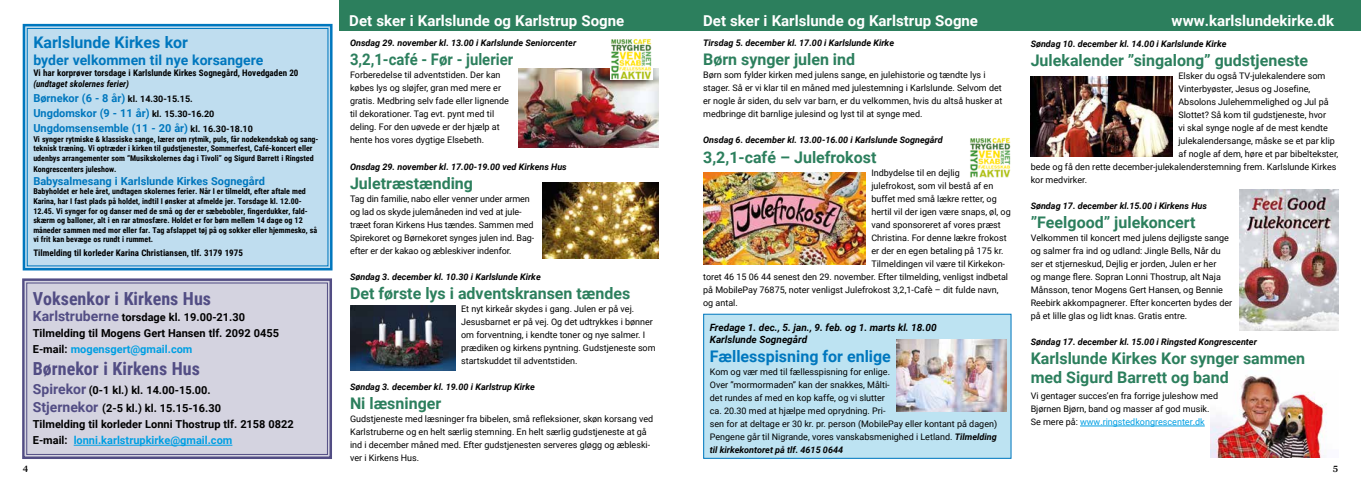
<style>
.page{position:relative;width:1361px;height:482px;background:#fff}
.page>*{position:absolute;margin:0;border:0;box-sizing:border-box;transform-origin:0 0}
.t1{font:700 18px "Roboto Condensed";color:#524d84}
.t2{font:700 16px/19.2px "Roboto";color:#2c7f5d}
.t3{font:700 16px "Roboto";color:#0077be}
.t4{font:700 16px "Roboto";color:#2c7f5d;scale:.93 1}
.t5{font:700 15px "Roboto";color:#fff}
.t6{font:700 14px "Roboto";color:#0077be}
.t7{font:700 11px/16px "Roboto";color:#000}
.t8{font:700 11px/15px "Roboto";color:#0077be}
.t9{font:italic 700 10px/12px "Roboto";color:#000}
.t10{font:9px/13px "Roboto";color:#000}
.t11{font:italic 700 9px "Roboto";color:#000}
.t12{font:700 9px "Roboto Condensed";color:#000}
.t13{font:italic 700 9px "Roboto Condensed";color:#000}
.t14{font:600 9px "Georgia Pro";color:#000}
.t15{font:700 8px/9.6px "Roboto Condensed";color:#000}
.s1{font-size:9px;color:#000}
.s2{color:#009fe3}
.s3{font-size:14px;color:#524d84}
.s4{font-weight:700;font-style:italic}
</style>
<div class="page">
<img style="left:1211px;top:375px;width:116px;height:83px">
<div style="left:22px;top:23px;width:311px;height:248px;background:#bfddef"></div>
<div style="left:27px;top:28px;width:301px;height:238px;border:1px solid #0077be"></div>
<div style="left:680px;top:0;width:681px;height:31px;background:#2c7f5d"></div>
<div style="left:339px;top:0;width:341px;height:31px;background:#2c7f5d"></div>
<div style="left:22px;top:278px;width:310px;height:181px;background:#d4d3e0"></div>
<div style="left:26px;top:283px;width:302px;height:172px;border:1px solid #524d84"></div>
<hr style="left:1080px;top:426px;width:124px;height:1px;background:#009fe3">
<div style="left:703px;top:314px;width:308px;height:144px;background:#bde3f2"></div>
<div style="left:703px;top:314px;width:308px;height:145px;border:1px solid #0077be"></div>
<img style="left:897px;top:340px;width:109px;height:71px">
<img style="left:519px;top:68px;width:139px;height:79px">
<img style="left:542px;top:183px;width:116px;height:76px">
<img style="left:351px;top:306px;width:104px;height:65px">
<img style="left:703px;top:172px;width:163px;height:92px">
<img style="left:970px;top:138px;width:41px;height:40px">
<img style="left:1239px;top:189px;width:99px;height:141px">
<img style="left:1030px;top:76px;width:142px;height:80px">
<img style="left:611px;top:39px;width:42px;height:41px">
<h3 class="t5" style="left:349px;top:10px;width:276px">Det sker i Karlslunde og Karlstrup Sogne</h3>
<h3 class="t5" style="left:703px;top:10px;width:276px">Det sker i Karlslunde og Karlstrup Sogne</h3>
<h3 class="t5" style="left:1171px;top:10px;width:164px">www.karlslundekirke.dk</h3>
<p class="t11" style="left:703px;top:37px;width:192px">Tirsdag 5. december kl. 17.00 i Karlslunde Kirke</p>
<h2 class="t2" style="left:703px;top:50px;width:153px">Børn synger julen ind</h2>
<p class="t10" style="left:703px;top:68px;width:301px">Børn som fylder kirken med julens sange, en julehistorie og tændte lys i stager. Så er vi klar til en måned med julestemning i Karlslunde. Selvom det er nogle år siden, du selv var barn, er du velkommen, hvis du altså husker at medbringe dit barnlige julesind og lyst til at synge med.</p>
<p class="t11" style="left:703px;top:134px;width:241px">Onsdag 6. december kl. 13.00-16.00 i Karlslunde Sognegård</p>
<h2 class="t2" style="left:703px;top:147px;width:175px">3,2,1-café – Julefrokost</h2>
<p class="t10" style="left:871px;top:166px;width:90px">Indbydelse til en dejlig</p>
<p class="t10" style="left:871px;top:179px;width:123px">julefrokost, som vil bestå af en</p>
<p class="t10" style="left:871px;top:192px;width:127px">buffet med små lækre retter, og</p>
<p class="t10" style="left:871px;top:205px;width:141px">hertil vil der igen være snaps, øl, og</p>
<p class="t10" style="left:871px;top:218px;width:131px">vand sponsoreret af vores præst</p>
<p class="t10" style="left:871px;top:231px;width:137px">Christina. For denne lækre frokost</p>
<p class="t10" style="left:871px;top:244px;width:134px">er der en egen betaling på 175 kr.</p>
<p class="t10" style="left:871px;top:257px;width:135px">Tilmeldingen vil være til Kirkekon-</p>
<p class="t10" style="left:703px;top:270px;width:306px">toret 46 15 06 44 senest den 29. november. Efter tilmelding, venligst indbetal</p>
<p class="t10" style="left:703px;top:283px;width:297px">på MobilePay 76875, noter venligst Julefrokost 3,2,1-Cafè – dit fulde navn,</p>
<h2 class="t3" style="left:33px;top:32px;width:156px">Karlslunde Kirkes kor</h2>
<h3 class="t6" style="left:33px;top:50px;width:232px">byder velkommen til nye korsangere</h3>
<p class="t12" style="left:33px;top:67px;width:267px">Vi har korprøver torsdage i Karlslunde Kirkes Sognegård, Hovedgaden 20</p>
<p class="t13" style="left:33px;top:77px;width:97px">(undtaget skolernes ferier)</p>
<p class="t8" style="left:33px;top:90px;width:221px">Børnekor (6 - 8 år) <span class="s1">kl. 14.30-15.15.<br></span>Ungdomskor (9 - 11 år) <span class="s1">kl. 15.30-16.20<br></span>Ungdomsensemble (11 - 20 år) <span class="s1">kl. 16.30-18.10</span></p>
<p class="t15" style="left:33px;top:134px;width:287px">Vi synger rytmiske &amp; klassiske sange, lærer om rytmik, puls, får nodekendskab og sang&shy;teknisk træning. Vi optræder i kirken til gudstjenester, Sommerfest, Café-koncert eller udenbys arrangementer som “Musikskolernes dag i Tivoli” og Sigurd Barrett i Ringsted</p>
<p class="t15" style="left:33px;top:164px;width:85px">Kongrescenters juleshow.</p>
<p class="t8" style="left:33px;top:173px;width:233px">Babysalmesang i Karlslunde Kirkes Sognegård</p>
<p class="t15" style="left:33px;top:186px;width:285px">Babyholdet er hele året, undtagen skolernes ferier. Når I er tilmeldt, efter aftale med Karina, har I fast plads på holdet, indtil I ønsker at afmelde jer. Torsdage kl. 12.00- 12.45. Vi synger for og danser med de små og der er sæbebobler, fingerdukker, fald&shy;skærm og balloner, alt i en rar atmosfære. Holdet er for børn mellem 14 dage og 12 måneder sammen med mor eller far. Tag afslappet tøj på og sokker eller hjemmesko, så vi frit kan bevæge os rundt i rummet.</p>
<p class="t12" style="left:33px;top:246px;width:211px">Tilmelding til korleder Karina Christiansen, tlf. 3179 1975</p>
<p class="t11" style="left:350px;top:37px;width:228px">Onsdag 29. november kl. 13.00 i Karlslunde Seniorcenter</p>
<h2 class="t4" style="left:350px;top:49px;width:177px">3,2,1-café - Før - julerier</h2>
<p class="t10" style="left:350px;top:68px;width:160px">Forberedelse til adventstiden. Der kan købes lys og sløjfer, gran med mere er gratis. Medbring selv fade eller lignende til dekorationer. Tag evt. pynt med til deling. For den uøvede er der hjælp at hente hos vores dygtige Elsebeth.</p>
<p class="t11" style="left:350px;top:160px;width:218px">Onsdag 29. november kl. 17.00-19.00 ved Kirkens Hus</p>
<h2 class="t2" style="left:350px;top:173px;width:124px">Juletræstænding</h2>
<p class="t10" style="left:350px;top:192px;width:186px">Tag din familie, nabo eller venner under armen og lad os skyde julemåneden ind ved at jule&shy;træet foran Kirkens Hus tændes. Sammen med Spirekoret og Børnekoret synges julen ind. Bag&shy;efter er der kakao og æbleskiver indenfor.</p>
<p class="t11" style="left:350px;top:270px;width:192px">Søndag 3. december kl. 10.30 i Karlslunde Kirke</p>
<h2 class="t2" style="left:350px;top:283px;width:282px">Det første lys i adventskransen tændes</h2>
<p class="t10" style="left:461px;top:302px;width:196px">Et nyt kirkeår skydes i gang. Julen er på vej.<br>Jesusbarnet er på vej. Og det udtrykkes i bønner om forventning, i kendte toner og nye salmer. I prædiken og kirkens pyntning. Gudstjeneste som startskuddet til adventstiden.</p>
<p class="t11" style="left:350px;top:380px;width:186px">Søndag 3. december kl. 19.00 i Karlstrup Kirke</p>
<h2 class="t2" style="left:350px;top:393px;width:93px">Ni læsninger</h2>
<p class="t10" style="left:350px;top:412px;width:305px">Gudstjeneste med læsninger fra bibelen, små refleksioner, skøn korsang ved Karlstruberne og en helt særlig stemning. En helt særlig gudstjeneste at gå ind i december måned med. Efter gudstjenesten serveres gløgg og æbleski&shy;ver i Kirkens Hus.</p>
<p class="t11" style="left:1030px;top:37px;width:197px">Søndag 10. december kl. 14.00 i Karlslunde Kirke</p>
<h2 class="t2" style="left:1030px;top:50px;width:279px">Julekalender ”singalong” gudstjeneste</h2>
<p class="t10" style="left:1178px;top:69px;width:149px">Elsker du også TV-julekalendere som</p>
<p class="t10" style="left:1178px;top:82px;width:133px">Vinterbyøster, Jesus og Josefine,</p>
<p class="t10" style="left:1178px;top:95px;width:152px">Absolons Julehemmelighed og Jul på</p>
<p class="t10" style="left:1178px;top:108px;width:149px">Slottet? Så kom til gudstjeneste, hvor</p>
<p class="t10" style="left:1178px;top:121px;width:151px">vi skal synge nogle af de mest kendte</p>
<p class="t10" style="left:1178px;top:134px;width:158px">julekalendersange, måske se et par klip</p>
<p class="t10" style="left:1178px;top:147px;width:161px">af nogle af dem, høre et par bibeltekster,</p>
<p class="t10" style="left:1030px;top:160px;width:307px">bede og få den rette december-julekalenderstemning frem. Karlslunde Kirkes</p>
<p class="t10" style="left:1030px;top:173px;width:58px">kor medvirker.</p>
<p class="t11" style="left:1030px;top:199px;width:178px">Søndag 17. december kl.15.00 i Kirkens Hus</p>
<h2 class="t2" style="left:1030px;top:212px;width:166px">”Feelgood” julekoncert</h2>
<p class="t10" style="left:1030px;top:231px;width:203px">Velkommen til koncert med julens dejligste sange og salmer fra ind og udland: Jingle Bells, Når du ser et stjerneskud, Dejlig er jorden, Julen er her<br>og mange flere. Sopran Lonni Thostrup, alt Naja Månsson, tenor Mogens Gert Hansen, og Bennie Reebirk akkompagnerer. Efter koncerten bydes der på et lille glas og lidt knas. Gratis entre.</p>
<p class="t11" style="left:1030px;top:335px;width:228px">Søndag 17. december kl. 15.00 i Ringsted Kongrescenter</p>
<h2 class="t2" style="left:1030px;top:348px;width:276px">Karlslunde Kirkes Kor synger sammen med Sigurd Barrett og band</h2>
<p class="t10" style="left:1030px;top:389px;width:189px">Vi gentager succes’en fra forrige juleshow med<br>Bjørnen Bjørn, band og masser af god musik.<br>Se mere på: <span class="s2">www.ringstedkongrescenter.dk</span></p>
<h1 class="t1" style="left:33px;top:286px;width:180px">Voksenkor i Kirkens Hus</h1>
<p class="t10" style="left:703px;top:296px;width:36px">og antal.</p>
<p class="t7" style="left:33px;top:309px;width:248px"><span class="s3">Karlstruberne</span> torsdage kl. 19.00-21.30<br>Tilmelding til Mogens Gert Hansen tlf. 2092 0455<br>E-mail: <span class="s2">mogensgert@gmail.com</span></p>
<h1 class="t1" style="left:33px;top:356px;width:169px">Børnekor i Kirkens Hus</h1>
<p class="t7" style="left:33px;top:380px;width:190px;line-height:18.8px"><span class="s3">Spirekor</span> (0-1 kl.) kl. 14.00-15.00.<br><span class="s3">Stjernekor</span> (2-5 kl.) kl. 15.15-16.30</p>
<p class="t7" style="left:33px;top:416px;width:262px">Tilmelding til korleder Lonni Thostrup tlf. 2158 0822<br>E-mail: <span class="s2">lonni.karlstrupkirke@gmail.com</span></p>
<p class="t9" style="left:710px;top:321px;width:228px">Fredage 1. dec., 5. jan., 9. feb. og 1. marts kl. 18.00<br>Karlslunde Sognegård</p>
<h2 class="t3" style="left:710px;top:345px;width:183px">Fællesspisning for enlige</h2>
<p class="t10" style="left:710px;top:365px;width:289px">Kom og vær med til fællesspisning for enlige.<br>Over ”mormormaden” kan der snakkes, Målti-<br>det rundes af med en kop kaffe, og vi slutter<br>ca. 20.30 med at hjælpe med oprydning. Pri-<br>sen for at deltage er 30 kr. pr. person (MobilePay eller kontant på dagen)<br>Pengene går til Nigrande, vores vanskabsmenighed i Letland. <span class="s4">Tilmelding til kirkekontoret på tlf. 4615 0644</span></p>
<p class="t14" style="left:23px;top:463px;width:7px">4</p>
<p class="t14" style="left:1332px;top:463px;width:7px">5</p>
</div>
